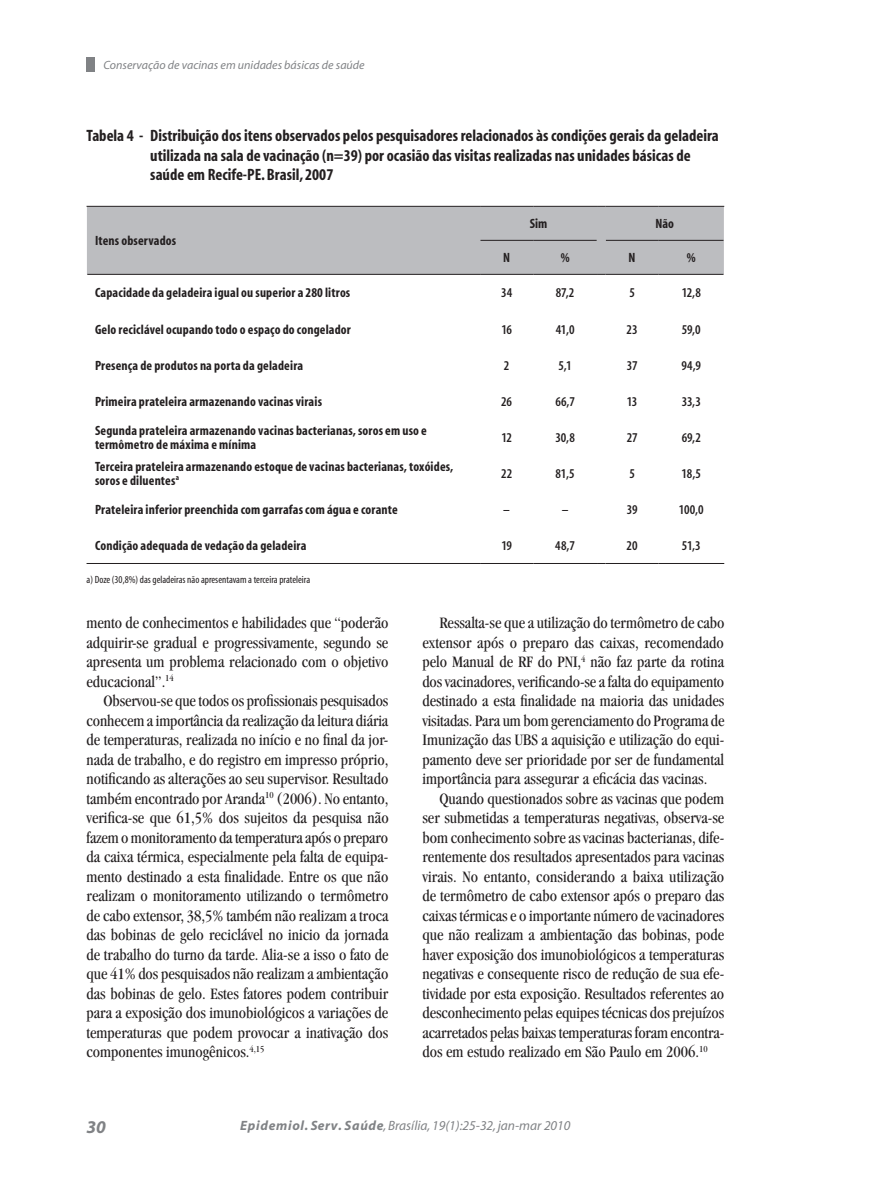
<style>
.page{position:relative;width:894px;height:1192px;background:#fff}
.page>*{position:absolute;margin:0;border:0;box-sizing:border-box;transform-origin:0 0}
.t1{font:italic 700 18px "Myriad";color:#808285}
.t2{font:condensed 16.5px/19.5px "Garamond";color:#231f20;text-align:justify}
.t3{font:700 condensed 16.5px/19.5px "Myriad";color:#231f20}
.t4{font:700 condensed 13.5px/13.5px "Myriad";letter-spacing:.01em;color:#231f20}
.t5{font:600 condensed 13.5px "Myriad";letter-spacing:-.01em;color:#231f20}
.t6{font:italic 13.5px "Myriad";color:#808285}
.t7{font:italic 12px "Myriad";color:#808285}
.t8{font:condensed 10.5px "Myriad";color:#231f20}
.s1{font-weight:700}
</style>
<div class="page">
<div style="left:87px;top:57px;width:8px;height:15px;background:#808285"></div>
<div style="left:87px;top:207px;width:637px;height:67px;background:#bcbdc0"></div>
<hr style="left:87px;top:206px;width:393px;height:1px;background:#231f20">
<hr style="left:480px;top:206px;width:53px;height:1px;background:#231f20">
<hr style="left:533px;top:206px;width:64px;height:1px;background:#231f20">
<hr style="left:606px;top:206px;width:53px;height:1px;background:#231f20">
<hr style="left:659px;top:206px;width:65px;height:1px;background:#231f20">
<hr style="left:87px;top:274px;width:393px;height:1px;background:#231f20">
<hr style="left:480px;top:274px;width:53px;height:1px;background:#231f20">
<hr style="left:533px;top:274px;width:64px;height:1px;background:#231f20">
<hr style="left:606px;top:274px;width:53px;height:1px;background:#231f20">
<hr style="left:659px;top:274px;width:65px;height:1px;background:#231f20">
<hr style="left:87px;top:563px;width:393px;height:1px;background:#231f20">
<hr style="left:480px;top:563px;width:53px;height:1px;background:#231f20">
<hr style="left:533px;top:563px;width:64px;height:1px;background:#231f20">
<hr style="left:606px;top:563px;width:53px;height:1px;background:#231f20">
<hr style="left:659px;top:563px;width:65px;height:1px;background:#231f20">
<hr style="left:606px;top:240px;width:53px;height:1px;background:#231f20">
<hr style="left:659px;top:240px;width:65px;height:1px;background:#231f20">
<hr style="left:480px;top:240px;width:53px;height:1px;background:#231f20">
<hr style="left:533px;top:240px;width:64px;height:1px;background:#231f20">
<p class="t7" style="left:103px;top:59px;width:263px">Conservação de vacinas em unidades básicas de saúde</p>
<p class="t3" style="left:150px;top:127px;width:570px;text-indent:-64px">Tabela 4 - Distribuição dos itens observados pelos pesquisadores relacionados às condições gerais da geladeira utilizada na sala de vacinação (n=39) por ocasião das visitas realizadas nas unidades básicas de saúde em Recife-PE. Brasil, 2007</p>
<p class="t4" style="left:95px;top:235px;width:83px">Itens observados</p>
<p class="t4" style="left:530px;top:218px;width:19px">Sim</p>
<p class="t4" style="left:655px;top:218px;width:20px">Não</p>
<p class="t4" style="left:503px;top:252px;width:8px">N</p>
<p class="t4" style="left:561px;top:252px;width:10px">%</p>
<p class="t4" style="left:629px;top:252px;width:8px">N</p>
<p class="t4" style="left:687px;top:252px;width:10px">%</p>
<p class="t4" style="left:95px;top:287px;width:257px">Capacidade da geladeira igual ou superior a 280 litros</p>
<p class="t5" style="left:501px;top:286px;width:13px">34</p>
<p class="t5" style="left:556px;top:286px;width:20px">87,2</p>
<p class="t5" style="left:629px;top:286px;width:7px">5</p>
<p class="t5" style="left:682px;top:286px;width:21px">12,8</p>
<p class="t4" style="left:95px;top:323px;width:257px">Gelo reciclável ocupando todo o espaço do congelador</p>
<p class="t5" style="left:501px;top:322px;width:12px">16</p>
<p class="t5" style="left:556px;top:322px;width:20px">41,0</p>
<p class="t5" style="left:627px;top:322px;width:13px">23</p>
<p class="t5" style="left:682px;top:322px;width:20px">59,0</p>
<p class="t4" style="left:95px;top:359px;width:210px">Presença de produtos na porta da geladeira</p>
<p class="t5" style="left:504px;top:359px;width:7px">2</p>
<p class="t5" style="left:559px;top:359px;width:15px">5,1</p>
<p class="t5" style="left:627px;top:359px;width:12px">37</p>
<p class="t5" style="left:682px;top:359px;width:21px">94,9</p>
<p class="t4" style="left:95px;top:395px;width:229px">Primeira prateleira armazenando vacinas virais</p>
<p class="t5" style="left:501px;top:395px;width:12px">26</p>
<p class="t5" style="left:555px;top:395px;width:21px">66,7</p>
<p class="t5" style="left:627px;top:395px;width:12px">13</p>
<p class="t5" style="left:682px;top:395px;width:21px">33,3</p>
<p class="t4" style="left:95px;top:425px;width:333px">Segunda prateleira armazenando vacinas bacterianas, soros em uso e termômetro de máxima e mínima</p>
<p class="t5" style="left:501px;top:431px;width:12px">12</p>
<p class="t5" style="left:555px;top:431px;width:21px">30,8</p>
<p class="t5" style="left:627px;top:431px;width:12px">27</p>
<p class="t5" style="left:682px;top:431px;width:21px">69,2</p>
<p class="t4" style="left:95px;top:461px;width:360px">Terceira prateleira armazenando estoque de vacinas bacterianas, toxóides, soros e diluentes<sup>a</sup></p>
<p class="t5" style="left:501px;top:467px;width:13px">22</p>
<p class="t5" style="left:556px;top:467px;width:21px">81,5</p>
<p class="t5" style="left:629px;top:467px;width:7px">5</p>
<p class="t5" style="left:682px;top:467px;width:21px">18,5</p>
<p class="t4" style="left:95px;top:504px;width:304px">Prateleira inferior preenchida com garrafas com água e corante</p>
<p class="t5" style="left:503px;top:503px;width:8px">–</p>
<p class="t5" style="left:562px;top:503px;width:8px">–</p>
<p class="t5" style="left:627px;top:503px;width:12px">39</p>
<p class="t5" style="left:679px;top:503px;width:26px">100,0</p>
<p class="t4" style="left:95px;top:540px;width:213px">Condição adequada de vedação da geladeira</p>
<p class="t5" style="left:501px;top:539px;width:12px">19</p>
<p class="t5" style="left:555px;top:539px;width:21px">48,7</p>
<p class="t5" style="left:627px;top:539px;width:12px">20</p>
<p class="t5" style="left:682px;top:539px;width:21px">51,3</p>
<p class="t8" style="left:87px;top:574px;width:225px">a) Doze (30,8%) das geladeiras não apresentavam a terceira prateleira</p>
<p class="t2" style="left:87px;top:613px;width:303px">mento de conhecimentos e habilidades que “poderão adquirir-se gradual e progressivamente, segundo se apresenta um problema relacionado com o objetivo educacional”.<sup>14</sup></p>
<p class="t2" style="left:87px;top:691px;width:304px;text-indent:17px">Observou-se que todos os profissionais pesquisados conhecem a importância da realização da leitura diária de temperaturas, realizada no início e no final da jor&shy;nada de trabalho, e do registro em impresso próprio, notificando as alterações ao seu supervisor. Resultado também encontrado por Aranda<sup>10</sup> (2006). No entanto, verifica-se que 61,5% dos sujeitos da pesquisa não fazem o monitoramento da temperatura após o preparo da caixa térmica, especialmente pela falta de equipa&shy;mento destinado a esta finalidade. Entre os que não realizam o monitoramento utilizando o termômetro de cabo extensor, 38,5% também não realizam a troca das bobinas de gelo reciclável no inicio da jornada de trabalho do turno da tarde. Alia-se a isso o fato de que 41% dos pesquisados não realizam a ambientação das bobinas de gelo. Estes fatores podem contribuir para a exposição dos imunobiológicos a variações de temperaturas que podem provocar a inativação dos componentes imunogênicos.<sup>4,15</sup></p>
<p class="t2" style="left:422px;top:613px;width:304px;text-indent:17px">Ressalta-se que a utilização do termômetro de cabo extensor após o preparo das caixas, recomendado pelo Manual de RF do PNI,<sup>4</sup> não faz parte da rotina dos vacinadores, verificando-se a falta do equipamento destinado a esta finalidade na maioria das unidades visitadas. Para um bom gerenciamento do Programa de Imunização das UBS a aquisição e utilização do equi&shy;pamento deve ser prioridade por ser de fundamental importância para assegurar a eficácia das vacinas.</p>
<p class="t2" style="left:422px;top:789px;width:303px;text-indent:17px">Quando questionados sobre as vacinas que podem ser submetidas a temperaturas negativas, observa-se bom conhecimento sobre as vacinas bacterianas, dife&shy;rentemente dos resultados apresentados para vacinas virais. No entanto, considerando a baixa utilização de termômetro de cabo extensor após o preparo das caixas térmicas e o importante número de vacinadores que não realizam a ambientação das bobinas, pode haver exposição dos imunobiológicos a temperaturas negativas e consequente risco de redução de sua efe&shy;tividade por esta exposição. Resultados referentes ao desconhecimento pelas equipes técnicas dos prejuízos acarretados pelas baixas temperaturas foram encontra&shy;dos em estudo realizado em São Paulo em 2006.<sup>10</sup></p>
<p class="t1" style="left:87px;top:1118px;width:21px">30</p>
<p class="t6" style="left:240px;top:1119px;width:332px"><span class="s1">Epidemiol. Serv. Saúde</span>, Brasília, 19(1):25-32, jan-mar 2010</p>
</div>
